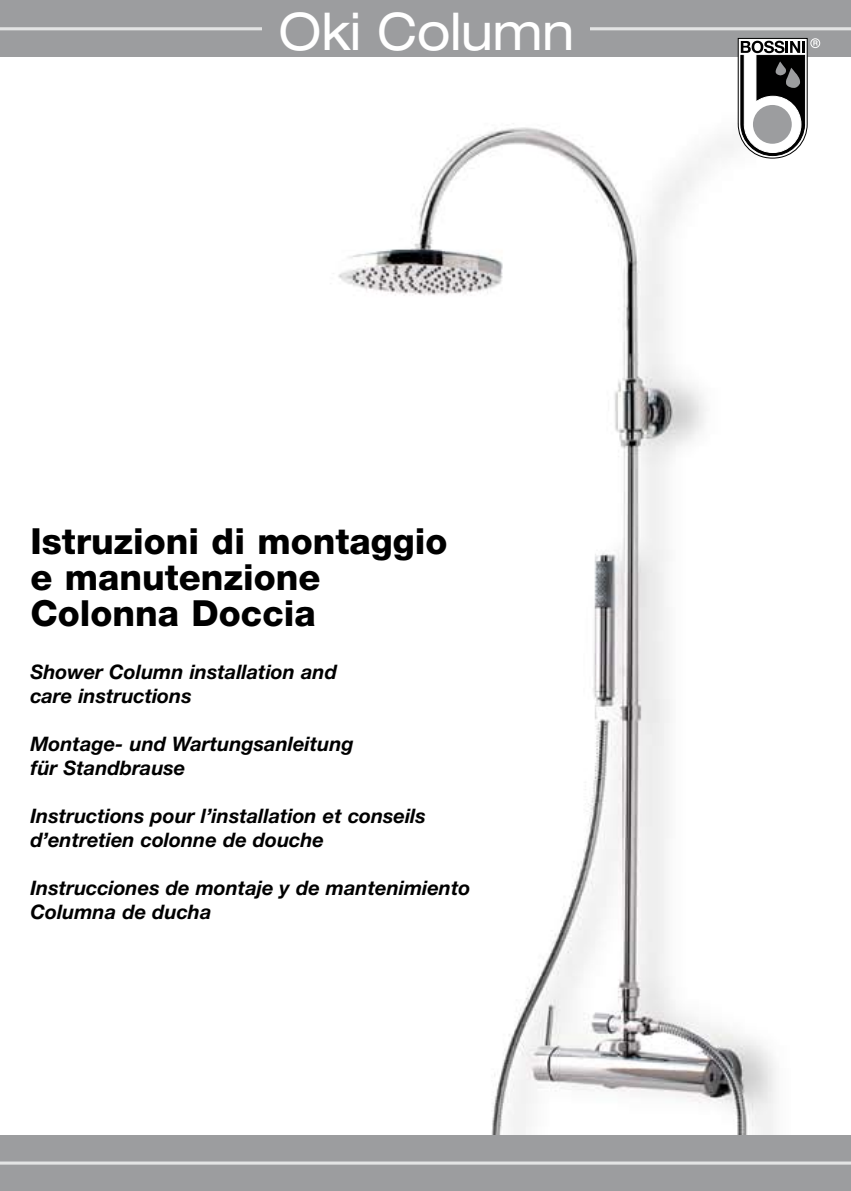
<style>
.page{position:relative;width:851px;height:1191px;background:#fff}
.page>*{position:absolute;margin:0;border:0;box-sizing:border-box;transform-origin:0 0}
.t1{font:expanded 51.8px "Helvetica Neue";color:#fff;scale:.94 1}
.t2{font:800 36px/36px "Helvetica Neue";color:#000}
.t3{font:italic 700 20px/24px "Helvetica Neue";color:#000}
</style>
<div class="page">
<img style="left:338px;top:57px;width:470px;height:1077px">
<div style="left:0;top:1134px;width:850px;height:57px;background:#9c9d9f"></div>
<hr style="left:0;top:1161px;width:850px;height:3px;background:#e3e4e4">
<div style="left:0;top:0;width:850px;height:57px;background:#9c9d9f"></div>
<hr style="left:0;top:27px;width:850px;height:3px;background:#e3e4e4">
<div style="left:263px;top:8px;width:327px;height:49px;background:#9c9d9f"></div>
<svg style="left:813px;top:40px;width:4px;height:6px"></svg>
<div style="left:810px;top:38px;width:9px;height:10px;border:1px solid #fff;border-radius:50%"></div>
<svg style="left:737px;top:38px;width:70px;height:121px"></svg>
<h1 class="t1" style="left:279px;top:0;width:315px">Oki Column</h1>
<h2 class="t2" style="left:30px;top:523px;width:418px">Istruzioni di montaggio e manutenzione<br>Colonna Doccia</h2>
<p class="t3" style="left:30px;top:659px;width:308px">Shower Column installation and care instructions</p>
<p class="t3" style="left:30px;top:731px;width:325px">Montage- und Wartungsanleitung für Standbrause</p>
<p class="t3" style="left:30px;top:803px;width:397px">Instructions pour l’installation et conseils d’entretien colonne de douche</p>
<p class="t3" style="left:30px;top:875px;width:441px">Instrucciones de montaje y de mantenimiento<br>Columna de ducha</p>
</div>
